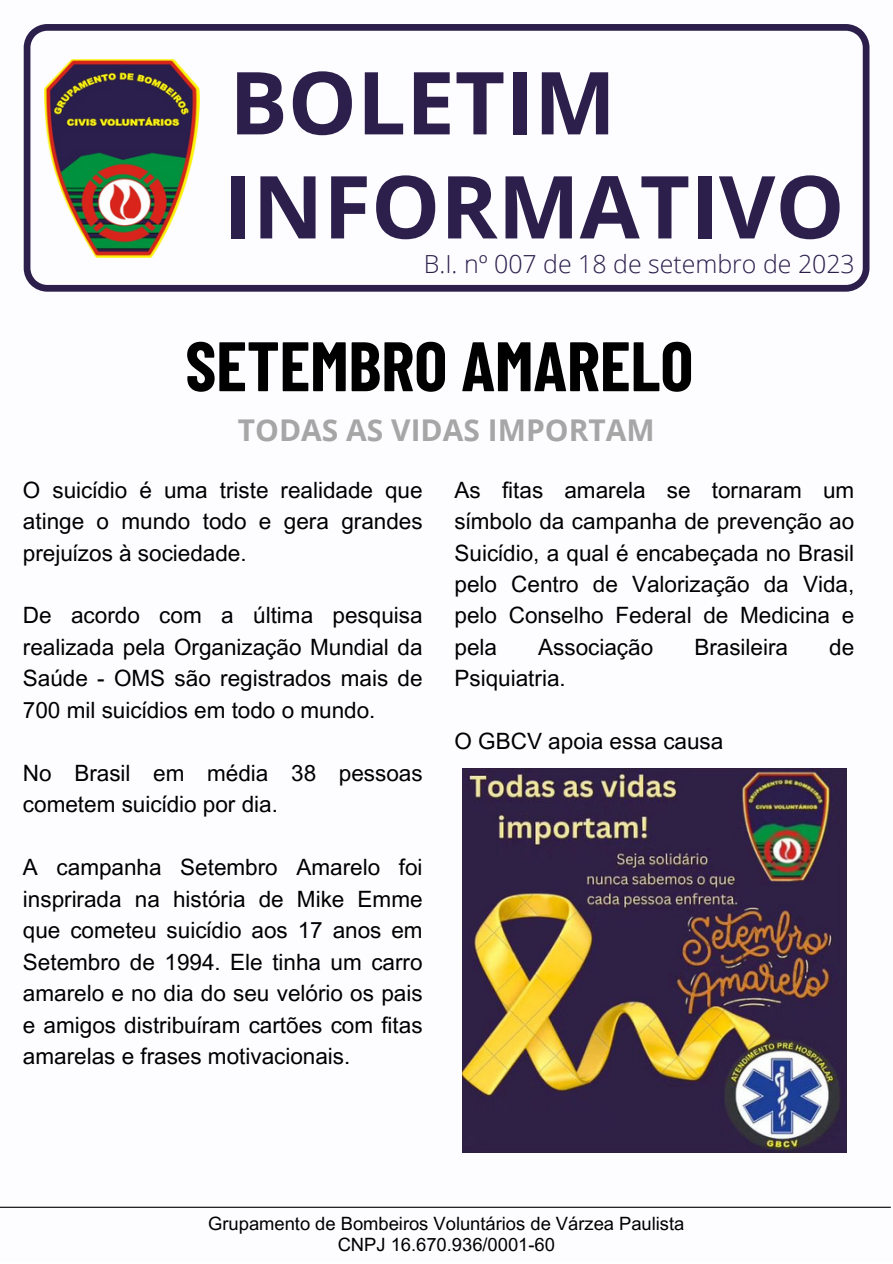
<style>
.page{position:relative;width:893px;height:1264px;background:#fff}
.page>*{position:absolute;margin:0;border:0;box-sizing:border-box;transform-origin:0 0}
.t1{font:700 86.85px "Open Sans";color:#2c1f4b}
.t2{font:700 69.9px "Barlow Condensed";color:#000}
.t3{font:700 30px "Open Sans";color:#a6a6a6}
.t4{font:300 24.9px "Open Sans";color:#2c1f4b}
.t5{font:22.5px/31.5px "Arial MT Pro";color:#000;text-align:justify}
.t6{font:18.3px "Arial MT Pro";color:#000}
</style>
<div class="page">
<svg style="left:24px;top:24px;width:845px;height:268px"></svg>
<img style="left:44px;top:59px;width:155px;height:198px">
<hr style="left:0;top:1206px;width:890px;height:1px;background:#000">
<img style="left:463px;top:768px;width:383px;height:384px">
<p class="t1" style="left:229px;top:42px;width:388px">BOLETIM</p>
<p class="t1" style="left:224px;top:146px;width:622px">INFORMATIVO</p>
<p class="t4" style="left:424px;top:246px;width:432px">B.I. nº 007 de 18 de setembro de 2023</p>
<p class="t2" style="left:185px;top:321px;width:509px">SETEMBRO AMARELO</p>
<p class="t3" style="left:238px;top:409px;width:418px">TODAS AS VIDAS IMPORTAM</p>
<p class="t5" style="left:454px;top:476px;width:401px">As fitas amarela se tornaram um símbolo da campanha de prevenção ao Suicídio, a qual é encabeçada no Brasil pelo Centro de Valorização da Vida, pelo Conselho Federal de Medicina e pela</p>
<p class="t5" style="left:23px;top:476px;width:401px">O suicídio é uma triste realidade que atinge o mundo todo e gera grandes prejuízos à sociedade.</p>
<p class="t5" style="left:23px;top:602px;width:401px">De acordo com a última pesquisa realizada pela Organização Mundial da Saúde - OMS são registrados mais de 700 mil suicídios em todo o mundo.</p>
<p class="t5" style="left:538px;top:634px;width:116px">Associação</p>
<p class="t5" style="left:694px;top:634px;width:95px">Brasileira</p>
<p class="t5" style="left:829px;top:634px;width:26px">de</p>
<p class="t5" style="left:454px;top:665px;width:113px">Psiquiatria.</p>
<p class="t5" style="left:23px;top:760px;width:401px">No Brasil em média 38 pessoas cometem suicídio por dia.</p>
<p class="t5" style="left:23px;top:854px;width:401px">A campanha Setembro Amarelo foi insprirada na história de Mike Emme que cometeu suicídio aos 17 anos em Setembro de 1994. Ele tinha um carro amarelo e no dia do seu velório os pais e amigos distribuíram cartões com fitas amarelas e frases motivacionais.</p>
<p class="t5" style="left:454px;top:728px;width:270px">O GBCV apoia essa causa</p>
<p class="t6" style="left:208px;top:1216px;width:477px">Grupamento de Bombeiros Voluntários de Várzea Paulista</p>
<p class="t6" style="left:338px;top:1237px;width:219px">CNPJ 16.670.936/0001-60</p>
</div>
